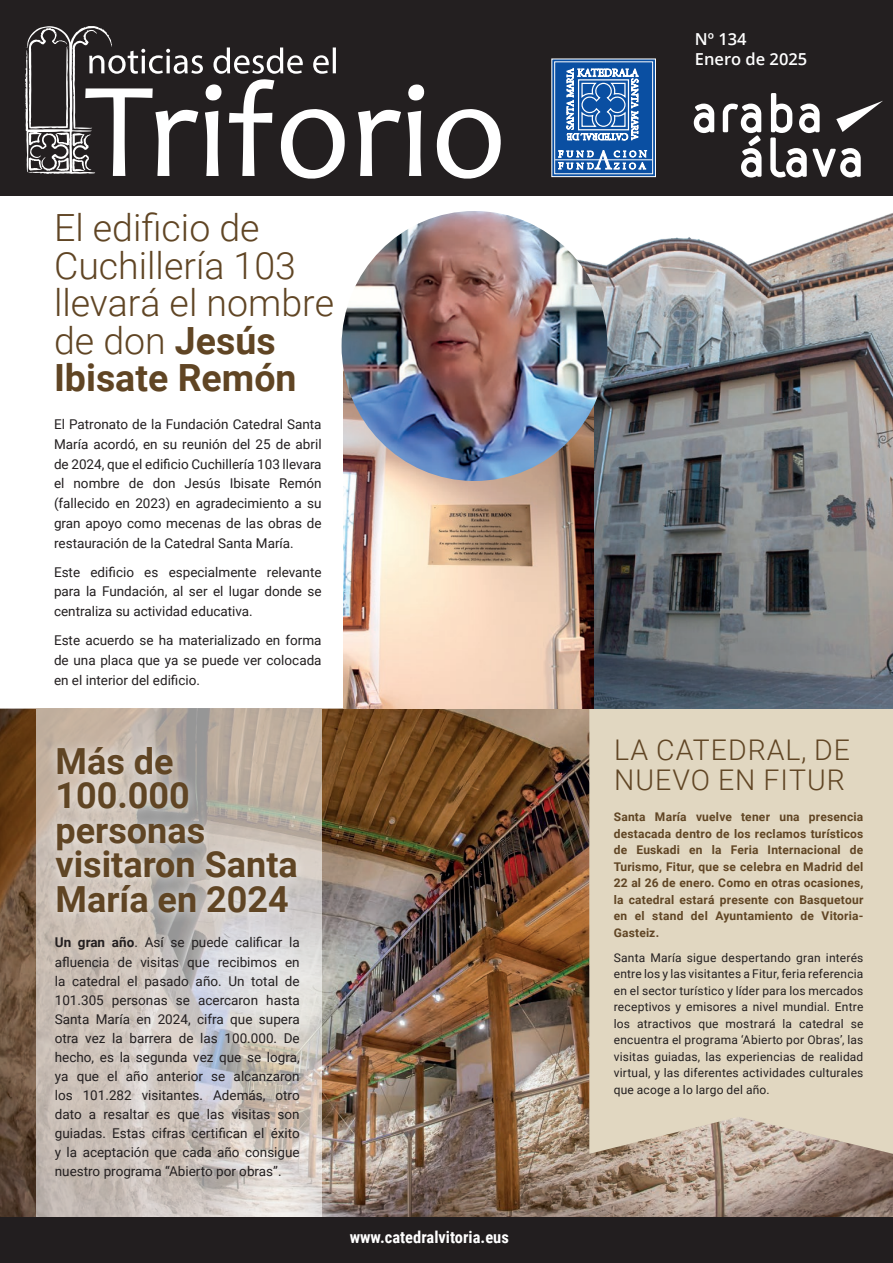
<style>
.page{position:relative;width:893px;height:1263px;background:#fff}
.page>*{position:absolute;margin:0;border:0;box-sizing:border-box;transform-origin:0 0}
.t1{font:300 37.5px/37.5px "Roboto";color:#604524}
.t2{font:700 36px/34.5px "Roboto";color:#604524}
.t3{font:300 28.5px/30px "Roboto";letter-spacing:.035em;color:#604524}
.t4{font:700 16.5px "Roboto Condensed";color:#fff}
.t5{font:600 16.5px/19.8px "Open Sans";color:#fff}
.t6{font:13.5px/19px "Roboto";color:#231f20;text-align:justify}
.t7{font:12px/16.5px "Roboto";letter-spacing:.015em;color:#231f20;text-align:justify}
.t8{font:700 12px/16.5px "Roboto";letter-spacing:.015em;color:#604524;text-align:justify}
.s1{font-weight:700}
</style>
<div class="page">
<img style="left:0;top:709px;width:893px;height:508px">
<svg style="left:36px;top:709px;width:286px;height:508px;background:#ccc4bd"></svg>
<div style="left:45px;top:736px;width:262px;height:188px;background:#fff;opacity:.75"></div>
<div style="left:589px;top:709px;width:304px;height:445px;background:#e1d7c1"></div>
<div style="left:0;top:0;width:893px;height:196px;background:#231f20"></div>
<svg style="left:551px;top:58px;width:105px;height:120px;background:#5180ba"></svg>
<div style="left:0;top:1217px;width:893px;height:46px;background:#221e1f"></div>
<svg style="left:694px;top:104px;width:20px;height:29px"></svg>
<svg style="left:723px;top:104px;width:38px;height:74px"></svg>
<svg style="left:770px;top:93px;width:113px;height:85px"></svg>
<svg style="left:437px;top:109px;width:64px;height:70px"></svg>
<svg style="left:358px;top:110px;width:43px;height:66px"></svg>
<svg style="left:408px;top:111px;width:13px;height:65px"></svg>
<svg style="left:408px;top:84px;width:17px;height:16px"></svg>
<svg style="left:25px;top:26px;width:320px;height:153px"></svg>
<img style="left:593px;top:213px;width:300px;height:496px">
<img style="left:343px;top:481px;width:250px;height:228px">
<img style="left:342px;top:211px;width:265px;height:270px">
<h1 class="t1" style="left:54px;top:208px;width:282px">El edificio de<br>Cuchillería 103 llevará el nombre de don <span class="s1">Jesús<br>Ibisate Remón</span></h1>
<p class="t6" style="left:54px;top:413px;width:269px;line-height:20px">El Patronato de la Fundación Catedral Santa María acordó, en su reunión del 25 de abril de 2024, que el edificio Cuchillería 103 llevara el nombre de don Jesús Ibisate Remón (fallecido en 2023) en agradecimiento a su gran apoyo como mecenas de las obras de restauración de la Catedral Santa María.</p>
<p class="t6" style="left:54px;top:561px;width:269px;line-height:20px">Este edificio es especialmente relevante para la Fundación, al ser el lugar donde se centraliza su actividad educativa.</p>
<p class="t6" style="left:54px;top:629px;width:269px;line-height:20px">Este acuerdo se ha materializado en forma de una placa que ya se puede ver colocada en el interior del edificio.</p>
<h2 class="t2" style="left:56px;top:742px;width:244px">Más de<br>100.000 personas visitaron Santa<br>María en 2024</h2>
<p class="t6" style="left:55px;top:933px;width:246px"><span class="s1">Un gran año</span>. Así se puede calificar la afluencia de visitas que recibimos en la catedral el pasado año. Un total de 101.305 personas se acercaron hasta Santa María en 2024, cifra que supera otra vez la barrera de las 100.000. De hecho, es la segunda vez que se logra, ya que el año anterior se alcanzaron los 101.282 visitantes. Además, otro dato a resaltar es que las visitas son guiadas. Estas cifras certifican el éxito y la aceptación que cada año consigue nuestro programa “Abierto por obras”.</p>
<p class="t4" style="left:350px;top:1225px;width:161px">www.catedralvitoria.eus</p>
<p class="t5" style="left:695px;top:29px;width:114px">Nº 134<br>Enero de 2025</p>
<h3 class="t3" style="left:614px;top:734px;width:237px">LA CATEDRAL, DE<br>NUEVO EN FITUR</h3>
<p class="t8" style="left:614px;top:808px;width:251px">Santa María vuelve tener una presencia destacada dentro de los reclamos turísticos de Euskadi en la Feria Internacional de Turismo, Fitur, que se celebra en Madrid del 22 al 26 de enero. Como en otras ocasiones, la catedral estará presente con Basquetour en el stand del Ayuntamiento de Vitoria-Gasteiz.</p>
<p class="t7" style="left:614px;top:949px;width:251px">Santa María sigue despertando gran interés entre los y las visitantes a Fitur, feria referencia en el sector turístico y líder para los mercados receptivos y emisores a nivel mundial. Entre los atractivos que mostrará la catedral se encuentra el programa ‘Abierto por Obras’, las visitas guiadas, las experiencias de realidad virtual, y las diferentes actividades culturales que acoge a lo largo del año.</p>
</div>
